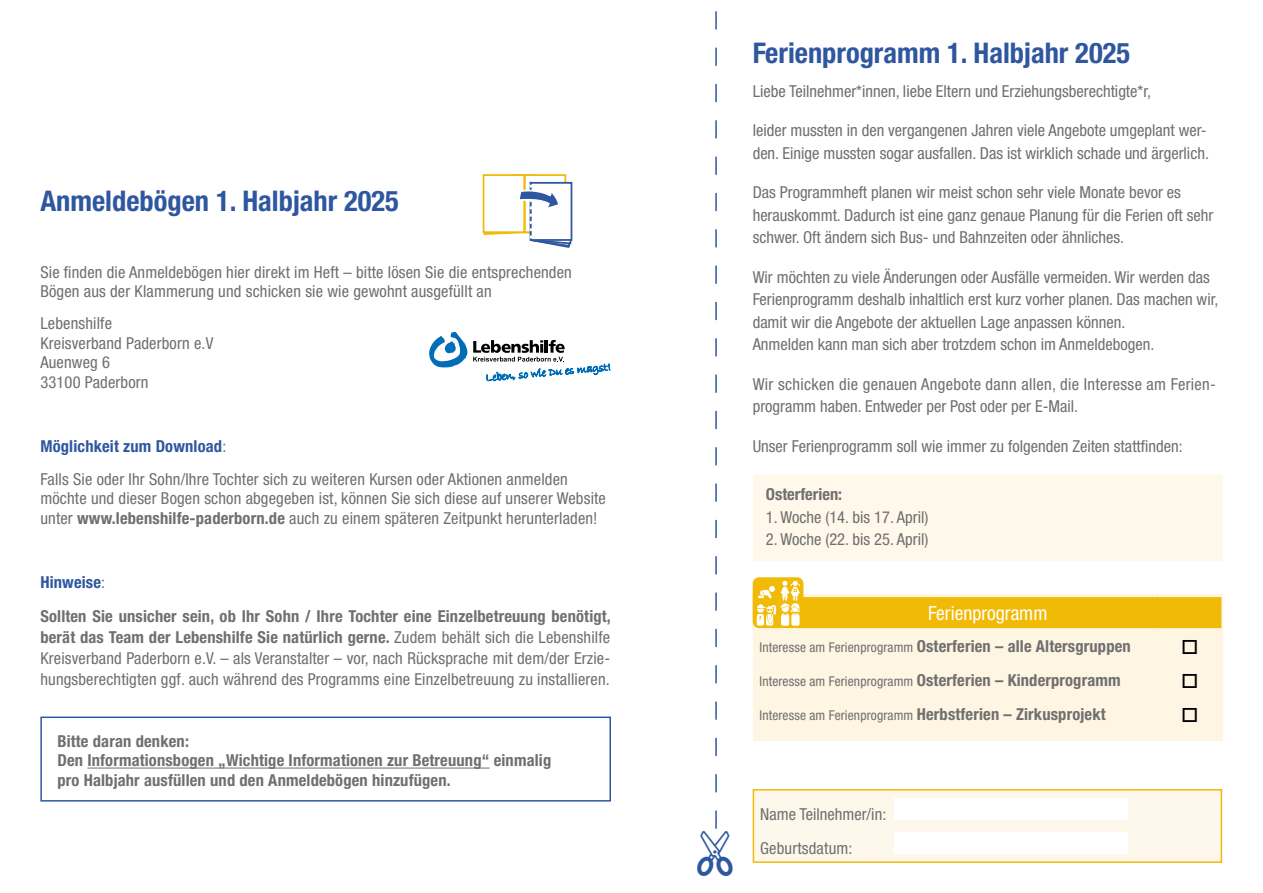
<style>
.page{position:relative;width:1263px;height:893px;background:#fff}
.page>*{position:absolute;margin:0;border:0;box-sizing:border-box;transform-origin:0 0}
.t1{font:700 condensed 28.5px "Helvetica Neue LT Std";color:#2f57a0}
.t2{font:condensed 19.5px "Helvetica Neue LT Std";color:#fff}
.t3{font:condensed 16.5px/22.5px "Helvetica Neue LT Std";color:#706f6f}
.t4{font:700 condensed 16.5px/19.5px "Helvetica Neue LT Std";letter-spacing:.01em;color:#706f6f}
.t5{font:condensed 16.5px/22.5px "Helvetica Neue LT Std";letter-spacing:.02em;color:#706f6f}
.s1{font-weight:700;color:#2f57a0}
.s2{font-weight:700}
.s3{color:#2f57a0}
.s4{font-weight:400}
.s5{font-weight:400;font-size:13.5px}
</style>
<div class="page">
<hr style="left:87px;top:768px;width:403px;height:1px;background:#706f6f">
<svg style="left:429px;top:332px;width:38px;height:35px"></svg>
<svg style="left:473px;top:340px;width:137px;height:42px"></svg>
<svg style="left:483px;top:174px;width:89px;height:74px"></svg>
<div style="left:40px;top:716px;width:571px;height:86px;border:2px solid #2f57a0"></div>
<div style="left:753px;top:789px;width:469px;height:74px;background:#fef8ec;border:2px solid #f1ba07"></div>
<div style="left:895px;top:798px;width:233px;height:22px;background:#fff"></div>
<div style="left:895px;top:832px;width:233px;height:22px;background:#fff"></div>
<div style="left:753px;top:594px;width:469px;height:147px;background:#fef5e2"></div>
<div style="left:753px;top:596px;width:469px;height:34px;background:#f1ba07"></div>
<hr style="left:1221px;top:597px;width:2px;height:31px;background:#fef5e2">
<hr style="left:753px;top:594px;width:404px;height:3px;background:#fef5e2">
<hr style="left:1157px;top:594px;width:66px;height:3px;background:#fef5e2">
<hr style="left:753px;top:628px;width:404px;height:3px;background:#fef5e2">
<hr style="left:1157px;top:628px;width:66px;height:3px;background:#fef5e2">
<svg style="left:753px;top:624px;width:44px;height:5px"></svg>
<div style="left:753px;top:577px;width:50px;height:51px;background:#f1ba07;border-radius:6px"></div>
<svg style="left:757px;top:581px;width:43px;height:45px"></svg>
<div style="left:753px;top:476px;width:469px;height:85px;background:#fff8eb"></div>
<svg style="left:715px;top:11px;width:2px;height:818px"></svg>
<h1 class="t1" style="left:40px;top:184px;width:360px">Anmeldebögen 1. Halbjahr 2025</h1>
<p class="t3" style="left:40px;top:262px;width:533px;line-height:19.5px">Sie finden die Anmeldebögen hier direkt im Heft – bitte lösen Sie die entsprechenden<br>Bögen aus der Klammerung und schicken sie wie gewohnt ausgefüllt an</p>
<p class="t3" style="left:40px;top:314px;width:174px;line-height:19.5px">Lebenshilfe<br>Kreisverband Paderborn e.V<br>Auenweg 6<br>33100 Paderborn</p>
<p class="t3" style="left:40px;top:430px;width:529px;line-height:32.2px"><span class="s1">Möglichkeit zum Download</span>:<br>Falls Sie oder Ihr Sohn/Ihre Tochter sich zu weiteren Kursen oder Aktionen anmelden</p>
<p class="t3" style="left:40px;top:488px;width:567px;line-height:19.5px">möchte und dieser Bogen schon abgegeben ist, können Sie sich diese auf unserer Website unter <span class="s2">www.lebenshilfe-paderborn.de</span> auch zu einem späteren Zeitpunkt herunterladen!</p>
<p class="t4" style="left:40px;top:565px;width:572px;line-height:33.8px"><span class="s3">Hinweise</span><span class="s4">:<br></span>Sollten Sie unsicher sein, ob Ihr Sohn / Ihre Tochter eine Einzelbetreuung benötigt,</p>
<p class="t3" style="left:40px;top:626px;width:571px;line-height:21px;text-align:justify"><span class="s2">berät das Team der Lebenshilfe Sie natürlich gerne.</span> Zudem behält sich die Lebenshilfe Kreisverband Paderborn e.V. – als Veranstalter – vor, nach Rücksprache mit dem/der Erzie&shy;hungsberechtigten ggf. auch während des Programms eine Einzelbetreuung zu installieren.</p>
<p class="t4" style="left:57px;top:731px;width:495px">Bitte daran denken:<br>Den Informationsbogen „Wichtige Informationen zur Betreuung“ einmalig pro Halbjahr ausfüllen und den Anmeldebögen hinzufügen.</p>
<h1 class="t1" style="left:753px;top:35px;width:379px">Ferienprogramm 1. Halbjahr 2025</h1>
<p class="t3" style="left:753px;top:80px;width:400px">Liebe Teilnehmer*innen, liebe Eltern und Erziehungsberechtigte*r,</p>
<p class="t3" style="left:753px;top:119px;width:458px">leider mussten in den vergangenen Jahren viele Angebote umgeplant wer&shy;den. Einige mussten sogar ausfallen. Das ist wirklich schade und ärgerlich.</p>
<p class="t3" style="left:753px;top:181px;width:462px">Das Programmheft planen wir meist schon sehr viele Monate bevor es herauskommt. Dadurch ist eine ganz genaue Planung für die Ferien oft sehr schwer. Oft ändern sich Bus- und Bahnzeiten oder ähnliches.</p>
<p class="t3" style="left:753px;top:266px;width:467px">Wir möchten zu viele Änderungen oder Ausfälle vermeiden. Wir werden das Ferienprogramm deshalb inhaltlich erst kurz vorher planen. Das machen wir, damit wir die Angebote der aktuellen Lage anpassen können.<br>Anmelden kann man sich aber trotzdem schon im Anmeldebogen.</p>
<p class="t5" style="left:753px;top:373px;width:465px">Wir schicken die genauen Angebote dann allen, die Interesse am Ferien&shy;programm haben. Entweder per Post oder per E-Mail.</p>
<p class="t3" style="left:753px;top:435px;width:432px">Unser Ferienprogramm soll wie immer zu folgenden Zeiten stattfinden:</p>
<p class="t4" style="left:766px;top:484px;width:78px">Osterferien:</p>
<p class="t3" style="left:766px;top:505px;width:164px">1. Woche (14. bis 17. April)</p>
<p class="t3" style="left:766px;top:528px;width:164px">2. Woche (22. bis 25. April)</p>
<p class="t2" style="left:928px;top:601px;width:121px">Ferienprogramm</p>
<p class="t4" style="left:759px;top:636px;width:373px"><span class="s5">Interesse am Ferienprogramm</span> Osterferien – alle Altersgruppen</p>
<p class="t4" style="left:759px;top:670px;width:363px"><span class="s5">Interesse am Ferienprogramm</span> Osterferien – Kinderprogramm</p>
<p class="t4" style="left:759px;top:704px;width:348px"><span class="s5">Interesse am Ferienprogramm</span> Herbstferien – Zirkusprojekt</p>
<p class="t3" style="left:760px;top:797px;width:128px;line-height:34px">Name Teilnehmer/in:<br>Geburtsdatum:</p>
</div>
